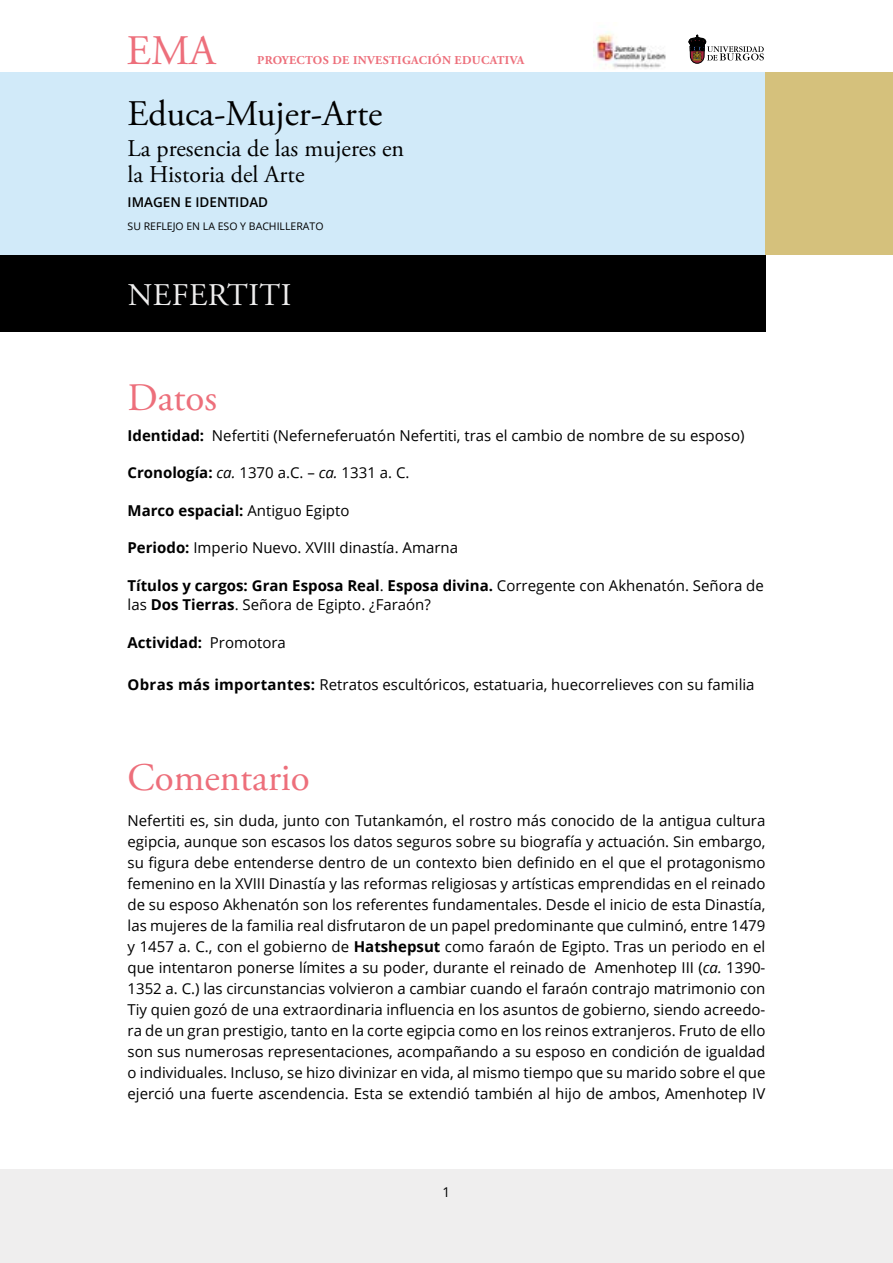
<style>
.page{position:relative;width:893px;height:1263px;background:#fff}
.page>*{position:absolute;margin:0;border:0;box-sizing:border-box;transform-origin:0 0}
.t1{font:42px "Adobe Garamond Pro";color:#ed6f7b}
.t2{font:39px "Adobe Garamond Pro";color:#ed6f7b}
.t3{font:36px "Adobe Garamond Pro";color:#000}
.t4{font:31.5px "Adobe Garamond Pro";letter-spacing:.015em;color:#efeeee}
.t5{font:24px/25.5px "Adobe Garamond Pro";color:#000}
.t6{font:15px/21px "Open Sans";color:#000}
.t7{font:700 15px "Open Sans";color:#000}
.t8{font:600 13.5px "Open Sans";color:#000}
.t9{font:13.5px "Open Sans";color:#000}
.t10{font:700 12px "Adobe Garamond Pro";letter-spacing:.03em;color:#ed6f7b}
.t11{font:10.5px "Open Sans";color:#000}
.s1{font-weight:700}
.s2{font-style:italic}
.s3{font-weight:400}
</style>
<div class="page">
<div style="left:0;top:1169px;width:893px;height:94px;background:#efeeee"></div>
<svg style="left:689px;top:35px;width:75px;height:28px"></svg>
<img style="left:593px;top:33px;width:73px;height:36px">
<div style="left:0;top:72px;width:765px;height:183px;background:#d1eaf9"></div>
<div style="left:0;top:255px;width:765px;height:77px;background:#000"></div>
<div style="left:765px;top:72px;width:128px;height:183px;background:#d5c17c"></div>
<h1 class="t1" style="left:126px;top:26px;width:90px">EMA</h1>
<p class="t10" style="left:257px;top:53px;width:269px">PROYECTOS DE INVESTIGACIÓN EDUCATIVA</p>
<h3 class="t3" style="left:128px;top:92px;width:256px">Educa-Mujer-Arte</h3>
<h3 class="t5" style="left:128px;top:137px;width:278px">La presencia de las mujeres en la Historia del Arte</h3>
<p class="t8" style="left:128px;top:193px;width:142px">IMAGEN E IDENTIDAD</p>
<p class="t11" style="left:128px;top:219px;width:197px">SU REFLEJO EN LA ESO Y BACHILLERATO</p>
<h3 class="t4" style="left:128px;top:276px;width:165px">NEFERTITI</h3>
<h2 class="t2" style="left:128px;top:374px;width:91px">Datos</h2>
<p class="t6" style="left:128px;top:424px;width:618px"><span class="s1">Identidad:</span> Nefertiti (Neferneferuatón Nefertiti, tras el cambio de nombre de su esposo)</p>
<p class="t6" style="left:128px;top:462px;width:283px"><span class="s1">Cronología:</span> <span class="s2">ca.</span> 1370 a.C. – <span class="s2">ca.</span> 1331 a. C.</p>
<p class="t7" style="left:128px;top:500px;width:223px">Marco espacial: <span class="s3">Antiguo Egipto</span></p>
<p class="t6" style="left:128px;top:537px;width:332px"><span class="s1">Periodo:</span> Imperio Nuevo. XVIII dinastía. Amarna</p>
<p class="t6" style="left:128px;top:575px;width:638px;line-height:19.5px"><span class="s1">Títulos y cargos: Gran Esposa Real</span>. <span class="s1">Esposa divina.</span> Corregente con Akhenatón. Señora de las <span class="s1">Dos Tierras</span>. Señora de Egipto. ¿Faraón?</p>
<p class="t7" style="left:128px;top:632px;width:160px">Actividad: <span class="s3">Promotora</span></p>
<p class="t6" style="left:128px;top:673px;width:629px"><span class="s1">Obras más importantes:</span> Retratos escultóricos, estatuaria, huecorrelieves con su familia</p>
<h2 class="t2" style="left:128px;top:755px;width:184px">Comentario</h2>
<p class="t6" style="left:128px;top:810px;width:639px;text-align:justify">Nefertiti es, sin duda, junto con Tutankamón, el rostro más conocido de la antigua cultura egipcia, aunque son escasos los datos seguros sobre su biografía y actuación. Sin embargo, su figura debe entenderse dentro de un contexto bien definido en el que el protagonismo femenino en la XVIII Dinastía y las reformas religiosas y artísticas emprendidas en el reinado de su esposo Akhenatón son los referentes fundamentales. Desde el inicio de esta Dinastía, las mujeres de la familia real disfrutaron de un papel predominante que culminó, entre 1479 y 1457 a. C., con el gobierno de <span class="s1">Hatshepsut</span> como faraón de Egipto. Tras un periodo en el que intentaron ponerse límites a su poder, durante el reinado de Amenhotep III (<span class="s2">ca.</span> 1390- 1352 a. C.) las circunstancias volvieron a cambiar cuando el faraón contrajo matrimonio con Tiy quien gozó de una extraordinaria influencia en los asuntos de gobierno, siendo acreedo&shy;ra de un gran prestigio, tanto en la corte egipcia como en los reinos extranjeros. Fruto de ello son sus numerosas representaciones, acompañando a su esposo en condición de igualdad o individuales. Incluso, se hizo divinizar en vida, al mismo tiempo que su marido sobre el que ejerció una fuerte ascendencia. Esta se extendió también al hijo de ambos, Amenhotep IV</p>
<p class="t9" style="left:443px;top:1182px;width:9px">1</p>
</div>
